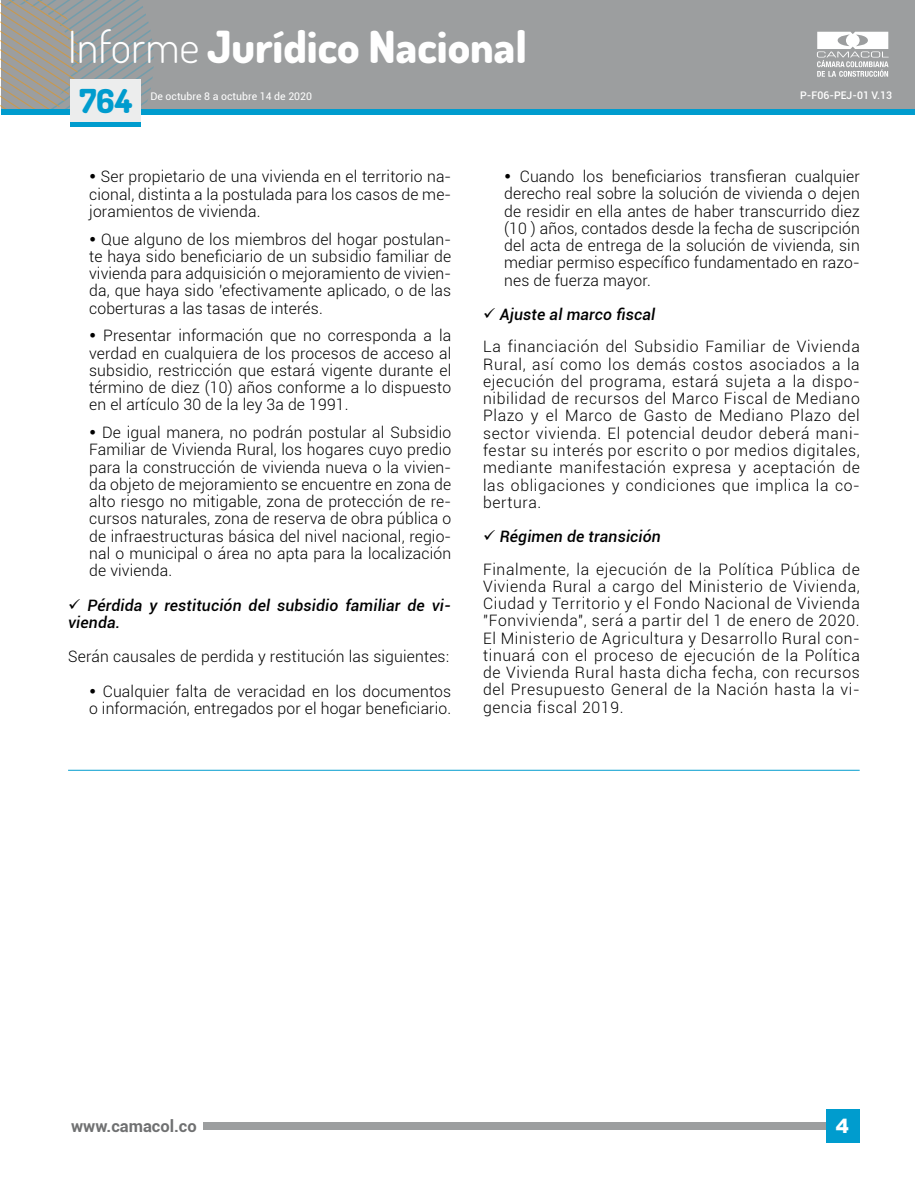
<style>
.page{position:relative;width:915px;height:1191px;background:#fff}
.page>*{position:absolute;margin:0;border:0;box-sizing:border-box;transform-origin:0 0}
.t1{font:800 44.25px "Dosis";color:#fff}
.t2{font:800 33px "Dosis";color:#009cce}
.t3{font:900 19.5px "Roboto";color:#fff}
.t4{font:900 19.5px "Arial";color:#fff}
.t5{font:700 16.5px "Roboto";color:#707172}
.t6{font:300 15.75px/17.2px "Roboto";letter-spacing:.01em;color:#000;text-align:justify}
.t7{font:300 15.75px/32.2px "Roboto";letter-spacing:.04em;color:#000}
.t8{font:italic 500 15.75px/17.2px "Roboto";letter-spacing:.01em;color:#000}
.t9{font:10.5px "Roboto";color:#fff}
.t10{font:500 10.5px "Roboto";color:#fff}
.s1{font-weight:300}
.s2{font-weight:500;font-style:italic}
</style>
<div class="page">
<div style="left:203px;top:1122px;width:655px;height:7px;background:#9c9e9f"></div>
<div style="left:825px;top:1109px;width:33px;height:34px;background:#009cce"></div>
<div style="left:1px;top:0;width:913px;height:108px;background:#9c9e9f"></div>
<div style="left:1px;top:109px;width:913px;height:5px;background:#009cce"></div>
<svg style="left:1px;top:0;width:158px;height:109px"></svg>
<svg style="left:817px;top:32px;width:71px;height:45px"></svg>
<div style="left:70px;top:122px;width:70px;height:5px;background:#009cce"></div>
<div style="left:70px;top:79px;width:70px;height:43px;background:#eceded"></div>
<hr style="left:68px;top:770px;width:791px;height:1px;background:#009cce">
<h1 class="t1" style="left:68px;top:18px;width:460px"><span class="s1">Informe</span> Jurídico Nacional</h1>
<h2 class="t2" style="left:79px;top:80px;width:54px">764</h2>
<p class="t9" style="left:150px;top:89px;width:163px">De octubre 8 a octubre 14 de 2020</p>
<p class="t10" style="left:800px;top:87px;width:93px">P-F06-PEJ-01 V.13</p>
<p class="t6" style="left:89px;top:167px;width:363px">• Ser propietario de una vivienda en el territorio na&shy;cional, distinta a la postulada para los casos de me&shy;joramientos de vivienda.</p>
<p class="t6" style="left:89px;top:230px;width:363px">• Que alguno de los miembros del hogar postulan&shy;te haya sido beneficiario de un subsidio familiar de vivienda para adquisición o mejoramiento de vivien&shy;da, que haya sido 'efectivamente aplicado, o de las coberturas a las tasas de interés.</p>
<p class="t6" style="left:89px;top:326px;width:363px">• Presentar información que no corresponda a la verdad en cualquiera de los procesos de acceso al subsidio, restricción que estará vigente durante el término de diez (10) años conforme a lo dispuesto en el artículo 30 de la ley 3a de 1991.</p>
<p class="t6" style="left:89px;top:423px;width:363px">• De igual manera, no podrán postular al Subsidio Familiar de Vivienda Rural, los hogares cuyo predio para la construcción de vivienda nueva o la vivien&shy;da objeto de mejoramiento se encuentre en zona de alto riesgo no mitigable, zona de protección de re&shy;cursos naturales, zona de reserva de obra pública o de infraestructuras básica del nivel nacional, regio&shy;nal o municipal o área no apta para la localización de vivienda.</p>
<p class="t8" style="left:68px;top:596px;width:384px">✓ Pérdida y restitución del subsidio familiar de vi&shy;vienda.</p>
<p class="t6" style="left:68px;top:647px;width:382px">Serán causales de perdida y restitución las siguientes:</p>
<p class="t6" style="left:89px;top:682px;width:363px">• Cualquier falta de veracidad en los documentos o información, entregados por el hogar beneficiario.</p>
<p class="t6" style="left:504px;top:167px;width:357px">• Cuando los beneficiarios transfieran cualquier derecho real sobre la solución de vivienda o dejen de residir en ella antes de haber transcurrido diez (10 ) años, contados desde la fecha de suscripción del acta de entrega de la solución de vivienda, sin mediar permiso específico fundamentado en razo&shy;nes de fuerza mayor.</p>
<p class="t7" style="left:483px;top:298px;width:378px">✓ <span class="s2">Ajuste al marco fiscal<br></span>La financiación del Subsidio Familiar de Vivienda</p>
<p class="t6" style="left:483px;top:355px;width:378px">Rural, así como los demás costos asociados a la ejecución del programa, estará sujeta a la dispo&shy;nibilidad de recursos del Marco Fiscal de Mediano Plazo y el Marco de Gasto de Mediano Plazo del sector vivienda. El potencial deudor deberá mani&shy;festar su interés por escrito o por medios digitales, mediante manifestación expresa y aceptación de las obligaciones y condiciones que implica la co&shy;bertura.</p>
<p class="t7" style="left:483px;top:520px;width:378px">✓ <span class="s2">Régimen de transición<br></span>Finalmente, la ejecución de la Política Pública de</p>
<p class="t6" style="left:483px;top:577px;width:378px">Vivienda Rural a cargo del Ministerio de Vivienda, Ciudad y Territorio y el Fondo Nacional de Vivienda "Fonvivienda", será a partir del 1 de enero de 2020.<br>El Ministerio de Agricultura y Desarrollo Rural con&shy;tinuará con el proceso de ejecución de la Política de Vivienda Rural hasta dicha fecha, con recursos del Presupuesto General de la Nación hasta la vi&shy;gencia fiscal 2019.</p>
<p class="t4" style="left:835px;top:1111px;width:15px">4</p>
<p class="t5" style="left:71px;top:1114px;width:127px">www.camacol.co</p>
<p class="t3" style="left:836px;top:1114px;width:13px">1</p>
</div>
